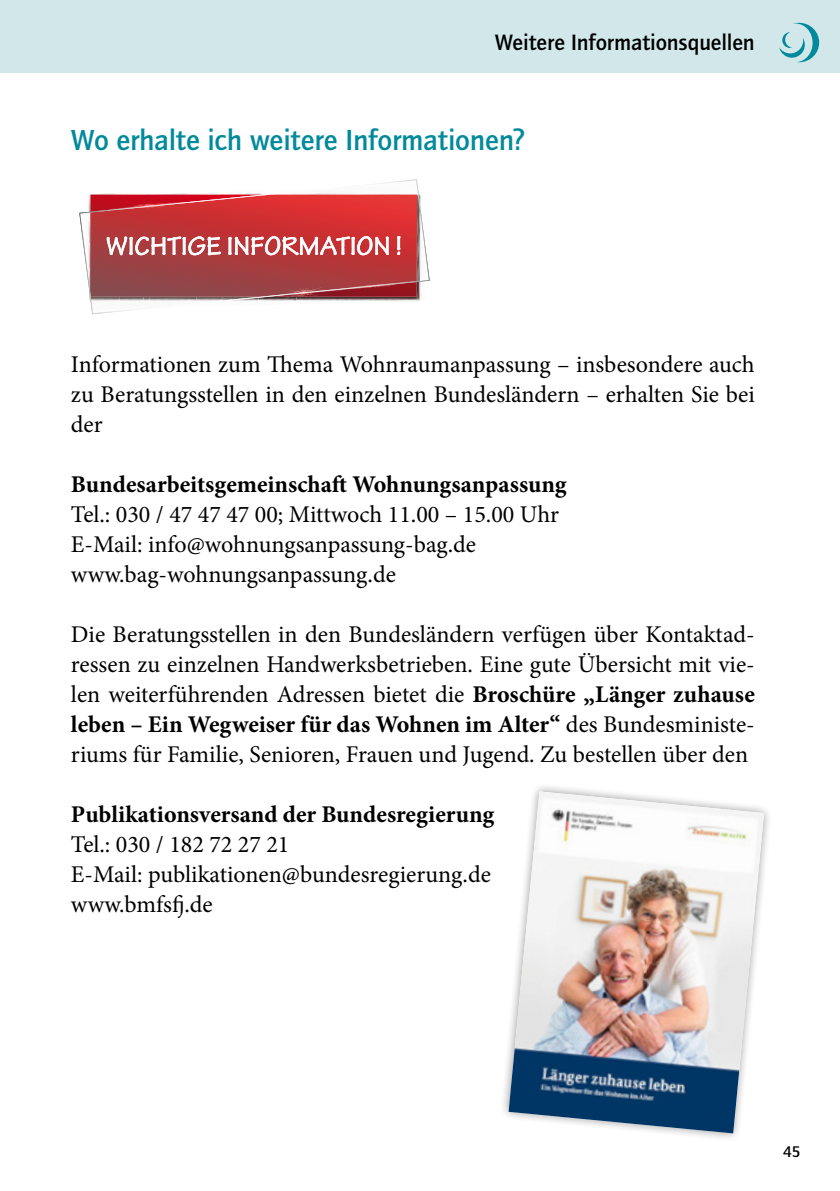
<style>
.page{position:relative;width:840px;height:1191px;background:#fff}
.page>*{position:absolute;margin:0;border:0;box-sizing:border-box;transform-origin:0 0}
.t1{font:500 30px "Quay Sans ITC Std";letter-spacing:-.005em;color:#008a9b}
.Fließtext{font:24px/30px "Minion Pro";color:#000;text-align:justify}
.Fließtext-2{font:700 24px "Minion Pro";color:#000}
.t2{font:500 23px "Quay Sans ITC Std";letter-spacing:-.005em;color:#000}
.t3{font:500 16px "Quay Sans ITC Std";color:#000}
.s1{font-weight:700}
</style>
<div class="page">
<div style="left:0;top:0;width:839px;height:72px;background:#d2e7ea"></div>
<svg style="left:779px;top:23px;width:39px;height:39px"></svg>
<svg style="left:80px;top:180px;width:338px;height:134px"></svg>
<svg style="left:85px;top:186px;width:345px;height:123px"></svg>
<svg style="left:503px;top:786px;width:266px;height:352px"></svg>
<img style="left:508px;top:791px;width:255px;height:342px">
<p class="t2" style="left:494px;top:29px;width:261px">Weitere Informationsquellen</p>
<h2 class="t1" style="left:71px;top:122px;width:455px">Wo erhalte ich weitere Informationen?</h2>
<p class="Fließtext" style="left:71px;top:349px;width:685px">Informationen zum Thema Wohnraumanpassung – insbesondere auch zu Beratungsstellen in den einzelnen Bundesländern – erhalten Sie bei der</p>
<p class="Fließtext-2" style="left:71px;top:467px;width:497px">Bundesarbeitsgemeinschaft Wohnungsanpassung</p>
<p class="Fließtext" style="left:71px;top:499px;width:489px">Tel.: 030 / 47 47 47 00; Mittwoch 11.00 – 15.00 Uhr</p>
<p class="Fließtext" style="left:71px;top:529px;width:406px">E-Mail: info@wohnungsanpassung-bag.de</p>
<p class="Fließtext" style="left:71px;top:559px;width:326px">www.bag-wohnungsanpassung.de</p>
<p class="Fließtext" style="left:71px;top:619px;width:685px">Die Beratungsstellen in den Bundesländern verfügen über Kontaktad&shy;ressen zu einzelnen Handwerksbetrieben. Eine gute Übersicht mit vie&shy;len weiterführenden Adressen bietet die <span class="s1">Broschüre „Länger zuhause leben – Ein Wegweiser für das Wohnen im Alter“</span> des Bundesministe&shy;riums für Familie, Senioren, Frauen und Jugend. Zu bestellen über den</p>
<p class="Fließtext" style="left:71px;top:799px;width:424px;text-align:left"><span class="s1">Publikationsversand der Bundesregierung<br></span>Tel.: 030 / 182 72 27 21<br>E-Mail: publikationen@bundesregierung.de www.bmfsfj.de</p>
<p class="t3" style="left:782px;top:1142px;width:19px">45</p>
</div>
